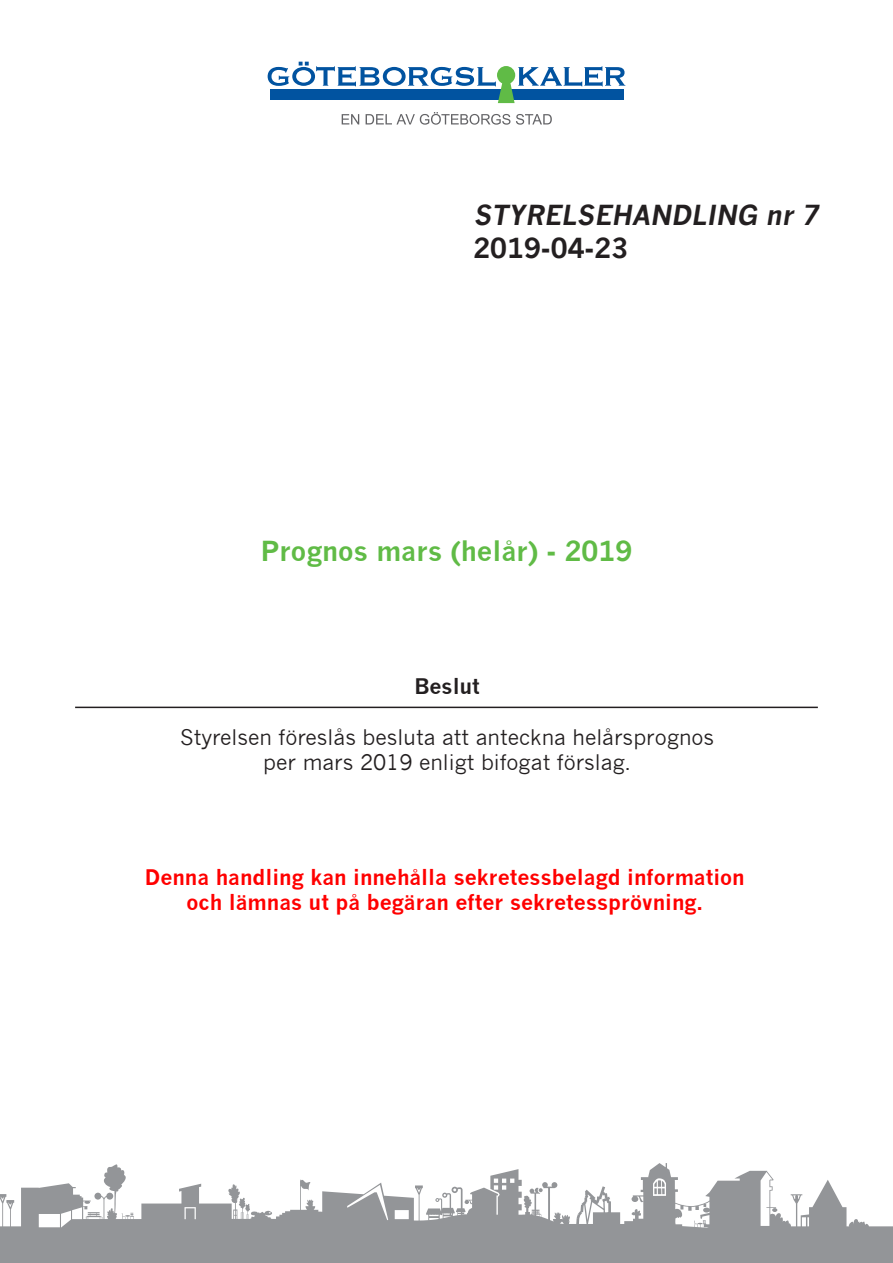
<style>
.page{position:relative;width:893px;height:1263px;background:#fff}
.page>*{position:absolute;margin:0;border:0;box-sizing:border-box;transform-origin:0 0}
.t1{font:700 27px "News Gothic";color:#60bb46}
.t2{font:italic 700 27px "News Gothic";color:#231f20}
.t3{font:700 27px "News Gothic";color:#231f20}
.t4{font:700 21px/25.2px "News Gothic";color:#f00;text-align:center}
.t5{font:21px "News Gothic";color:#231f20}
.t6{font:700 21px "News Gothic";color:#231f20}
</style>
<div class="page">
<hr style="left:75px;top:707px;width:743px;height:1px;background:#231f20">
<svg style="left:0;top:1163px;width:893px;height:100px;fill:#939598"></svg>
<svg style="left:268px;top:62px;width:357px;height:41px"></svg>
<svg style="left:342px;top:112px;width:210px;height:13px"></svg>
<p class="t2" style="left:473px;top:199px;width:352px">STYRELSEHANDLING nr 7</p>
<p class="t3" style="left:473px;top:231px;width:156px">2019-04-23</p>
<p class="t1" style="left:261px;top:534px;width:373px">Prognos mars (helår) - 2019</p>
<p class="t6" style="left:414px;top:674px;width:67px">Beslut</p>
<p class="t5" style="left:180px;top:725px;width:536px">Styrelsen föreslås besluta att anteckna helårsprognos</p>
<p class="t5" style="left:263px;top:750px;width:369px">per mars 2019 enligt bifogat förslag.</p>
<p class="t4" style="left:145px;top:864px;width:601px">Denna handling kan innehålla sekretessbelagd information och lämnas ut på begäran efter sekretessprövning.</p>
</div>
